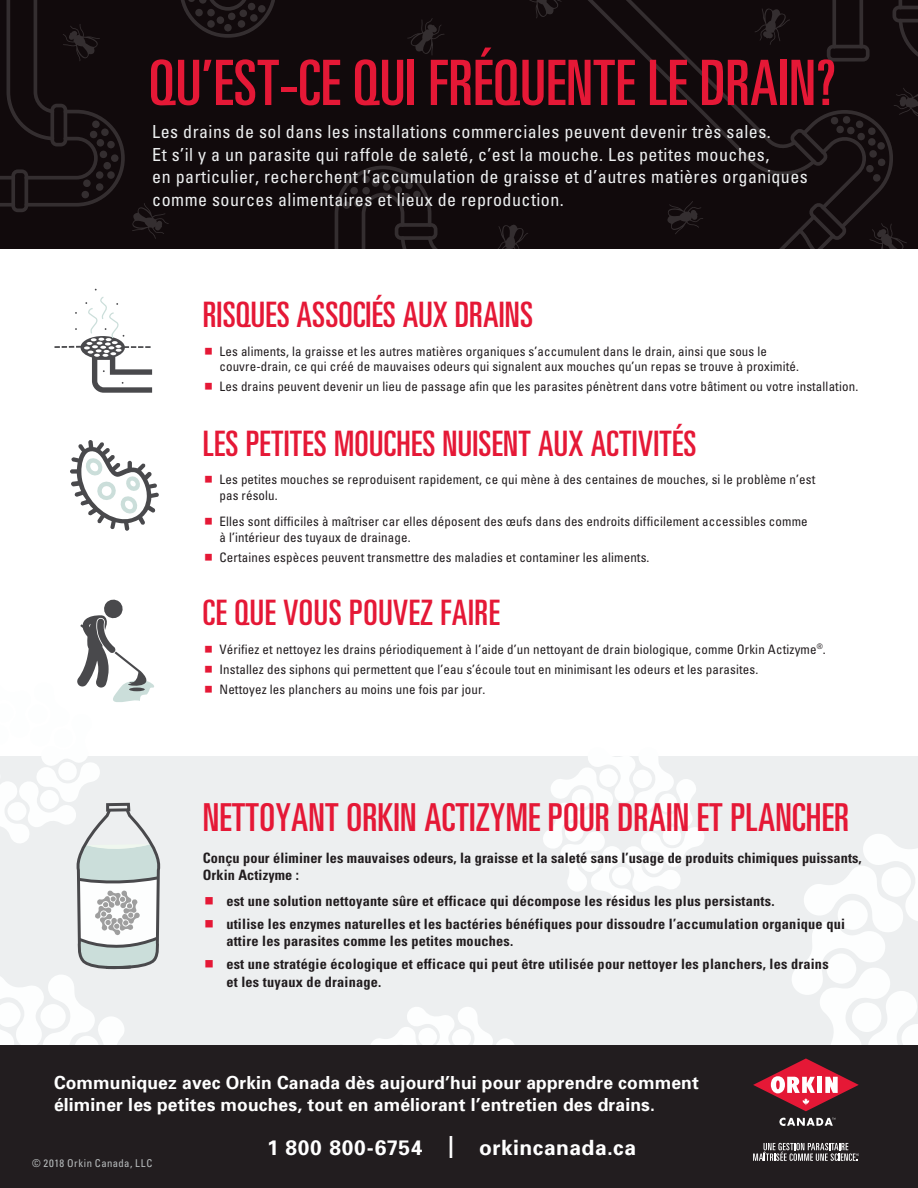
<style>
.page{position:relative;width:918px;height:1188px;background:#fff}
.page>*{position:absolute;margin:0;border:0;box-sizing:border-box;transform-origin:0 0}
.t1{font:ultra-condensed 62.7px "Univers";letter-spacing:.005em;color:#e51836}
.t2{font:ultra-condensed 38.55px "Univers";letter-spacing:.005em;color:#e51836}
.t3{font:ultra-condensed 35.1px "Univers";letter-spacing:.01em;color:#e51836}
.t4{font:700 21px "Univers";letter-spacing:.025em;color:#fff}
.t5{font:condensed 18px/22.5px "Univers";letter-spacing:.025em;color:#edeff0}
.t6{font:700 18px/21.6px "Univers";letter-spacing:.01em;color:#fff}
.t7{font:700 condensed 14.25px/23.1px "Univers";letter-spacing:.015em;color:#221d1f}
.t8{font:condensed 13.05px/15.6px "Univers";letter-spacing:.01em;color:#221d1f}
.t9{font:condensed 10.65px "Univers";letter-spacing:.05em;color:#b9bdbe}
.s1{font-size:30.45px}
</style>
<div class="page">
<div style="left:0;top:756px;width:918px;height:289px;background:#edeff0"></div>
<svg style="left:543px;top:756px;width:161px;height:152px"></svg>
<div style="left:633px;top:770px;width:19px;height:18px;background:#fdfefe;border-radius:50%"></div>
<div style="left:572px;top:789px;width:19px;height:19px;background:#fdfefe;border-radius:50%"></div>
<div style="left:658px;top:793px;width:19px;height:19px;background:#fdfefe;border-radius:50%"></div>
<div style="left:565px;top:823px;width:19px;height:19px;background:#fdfefe;border-radius:50%"></div>
<div style="left:644px;top:855px;width:20px;height:19px;background:#fdfefe;border-radius:50%"></div>
<div style="left:599px;top:768px;width:19px;height:19px;background:#fdfefe;border-radius:50%"></div>
<div style="left:663px;top:827px;width:18px;height:18px;background:#fdfefe;border-radius:50%"></div>
<div style="left:581px;top:853px;width:18px;height:19px;background:#fdfefe;border-radius:50%"></div>
<svg style="left:371px;top:1007px;width:143px;height:38px"></svg>
<div style="left:452px;top:1029px;width:19px;height:19px;background:#fdfefe;border-radius:50%"></div>
<div style="left:418px;top:1027px;width:19px;height:20px;background:#fdfefe;border-radius:50%"></div>
<div style="left:0;top:0;width:918px;height:248px;background:#110a0c"></div>
<svg style="left:70px;top:440px;width:89px;height:91px"></svg>
<svg style="left:0;top:599px;width:161px;height:446px"></svg>
<svg style="left:55px;top:297px;width:97px;height:96px"></svg>
<svg style="left:181px;top:0;width:94px;height:38px"></svg>
<svg style="left:0;top:0;width:125px;height:212px"></svg>
<svg style="left:132px;top:203px;width:37px;height:36px"></svg>
<svg style="left:329px;top:0;width:589px;height:249px"></svg>
<div style="left:0;top:1045px;width:918px;height:143px;background:#221d1f"></div>
<svg style="left:753px;top:834px;width:165px;height:277px"></svg>
<svg style="left:779px;top:1118px;width:56px;height:8px"></svg>
<svg style="left:753px;top:1143px;width:106px;height:18px"></svg>
<h1 class="t1" style="left:149px;top:47px;width:689px">QU’EST-CE QUI FRÉQUENTE LE DRAIN?</h1>
<p class="t5" style="left:152px;top:121px;width:657px">Les drains de sol dans les installations commerciales peuvent devenir très sales.<br>Et s’il y a un parasite qui raffole de saleté, c’est la mouche. Les petites mouches,<br>en particulier, recherchent l’accumulation de graisse et d’autres matières organiques comme sources alimentaires et lieux de reproduction.</p>
<h3 class="t3" style="left:203px;top:295px;width:332px">RISQUES ASSOCIÉS AUX DRAINS</h3>
<p class="t8" style="left:219px;top:343px;width:581px">Les aliments, la graisse et les autres matières organiques s’accumulent dans le drain, ainsi que sous le couvre-drain, ce qui créé de mauvaises odeurs qui signalent aux mouches qu’un repas se trouve à proximité.</p>
<p class="t8" style="left:220px;top:379px;width:640px">Les drains peuvent devenir un lieu de passage afin que les parasites pénètrent dans votre bâtiment ou votre installation.</p>
<h3 class="t3" style="left:203px;top:423px;width:495px">LES PETITES MOUCHES NUISENT AUX ACTIVITÉS</h3>
<p class="t8" style="left:219px;top:472px;width:597px">Les petites mouches se reproduisent rapidement, ce qui mène à des centaines de mouches, si le problème n’est pas résolu.</p>
<p class="t8" style="left:219px;top:513px;width:590px">Elles sont difficiles à maîtriser car elles déposent des œufs dans des endroits difficilement accessibles comme à l’intérieur des tuyaux de drainage.</p>
<p class="t8" style="left:220px;top:549px;width:431px">Certaines espèces peuvent transmettre des maladies et contaminer les aliments.</p>
<h3 class="t3" style="left:203px;top:593px;width:299px">CE QUE VOUS POUVEZ FAIRE</h3>
<p class="t8" style="left:220px;top:639px;width:608px;line-height:20.1px">Vérifiez et nettoyez les drains périodiquement à l’aide d’un nettoyant de drain biologique, comme Orkin Actizyme<sup>®</sup>.<br>Installez des siphons qui permettent que l’eau s’écoule tout en minimisant les odeurs et les parasites.<br>Nettoyez les planchers au moins une fois par jour.</p>
<h2 class="t2" style="left:203px;top:796px;width:648px">NETTOYANT ORKIN ACTIZYME POUR DRAIN ET PLANCHER</h2>
<p class="t7" style="left:203px;top:849px;width:661px;line-height:17.1px">Conçu pour éliminer les mauvaises odeurs, la graisse et la saleté sans l’usage de produits chimiques puissants,<br>Orkin Actizyme :</p>
<p class="t7" style="left:226px;top:889px;width:620px">est une solution nettoyante sûre et efficace qui décompose les résidus les plus persistants.<br>utilise les enzymes naturelles et les bactéries bénéfiques pour dissoudre l’accumulation organique qui</p>
<p class="t7" style="left:226px;top:930px;width:604px">attire les parasites comme les petites mouches.<br>est une stratégie écologique et efficace qui peut être utilisée pour nettoyer les planchers, les drains</p>
<p class="t7" style="left:226px;top:970px;width:157px">et les tuyaux de drainage.</p>
<h3 class="t6" style="left:54px;top:1071px;width:646px">Communiquez avec Orkin Canada dès aujourd’hui pour apprendre comment éliminer les petites mouches, tout en améliorant l’entretien des drains.</h3>
<p class="t9" style="left:32px;top:1156px;width:122px">© 2018 Orkin Canada, LLC</p>
<h3 class="t4" style="left:267px;top:1134px;width:370px">1 800 800-6754 <span class="s1">|</span> orkincanada.ca</h3>
</div>
